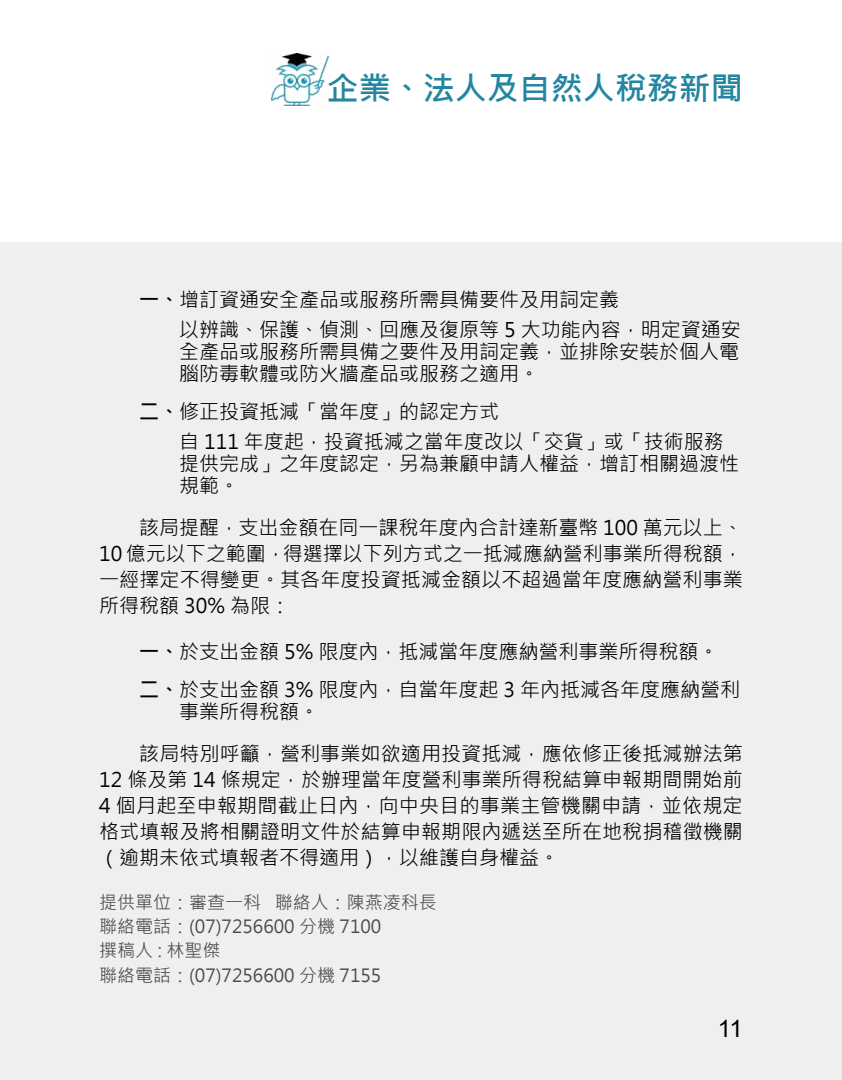
<style>
.page{position:relative;width:842px;height:1080px;background:#fff}
.page>*{position:absolute;margin:0;border:0;box-sizing:border-box;transform-origin:0 0}
.t1{font:700 32px "Microsoft Jheng Hei";color:#2486a0}
.t2{font:24px "Arial";color:#000}
.t3{font:20px/26px "Microsoft Jheng Hei";color:#000}
.t4{font:18px/24px "Microsoft Jheng Hei";color:#4d4a47}
.t5{font:18px "Microsoft Jheng Hei";color:#4c4948}
.s1{font-weight:700}
</style>
<div class="page">
<div style="left:0;top:243px;width:842px;height:837px;background:#efefef"></div>
<img style="left:271px;top:53px;width:58px;height:53px">
<h1 class="t1" style="left:327px;top:68px;width:417px">企業、法人及自然人稅務新聞</h1>
<p class="t3" style="left:179px;top:285px;width:563px;line-height:30px;text-indent:-40px"><span class="s1">一、</span>增訂資通安全產品或服務所需具備要件及用詞定義<br>以辨識、保護、偵測、回應及復原等 5 大功能內容，明定資通安</p>
<p class="t3" style="left:179px;top:341px;width:561px;line-height:22px">全產品或服務所需具備之要件及用詞定義，並排除安裝於個人電腦防毒軟體或防火牆產品或服務之適用。</p>
<p class="t3" style="left:179px;top:397px;width:546px;line-height:30px;text-indent:-40px"><span class="s1">二、</span>修正投資抵減「當年度」的認定方式<br>自 111 年度起，投資抵減之當年度改以「交貨」或「技術服務</p>
<p class="t3" style="left:179px;top:453px;width:561px;line-height:22px">提供完成」之年度認定，另為兼顧申請人權益，增訂相關過渡性規範。</p>
<p class="t3" style="left:99px;top:515px;width:645px;text-align:justify;text-indent:40px">該局提醒，支出金額在同一課稅年度內合計達新臺幣 100 萬元以上、10 億元以下之範圍，得選擇以下列方式之一抵減應納營利事業所得稅額，一經擇定不得變更。其各年度投資抵減金額以不超過當年度應納營利事業所得稅額 30% 為限：</p>
<p class="t3" style="left:139px;top:633px;width:602px;line-height:38px"><span class="s1">一、</span>於支出金額 5% 限度內，抵減當年度應納營利事業所得稅額。<span class="s1">二、</span>於支出金額 3% 限度內，自當年度起 3 年內抵減各年度應納營利</p>
<p class="t3" style="left:139px;top:691px;width:605px;line-height:42px;text-indent:40px">事業所得稅額。<br>該局特別呼籲，營利事業如欲適用投資抵減，應依修正後抵減辦法第</p>
<p class="t3" style="left:99px;top:767px;width:645px;text-align:justify">12 條及第 14 條規定，於辦理當年度營利事業所得稅結算申報期間開始前4 個月起至申報期間截止日內，向中央目的事業主管機關申請，並依規定格式填報及將相關證明文件於結算申報期限內遞送至所在地稅捐稽徵機關（逾期未依式填報者不得適用），以維護自身權益。</p>
<p class="t4" style="left:99px;top:891px;width:339px">提供單位：審查一科 聯絡人：陳燕凌科長聯絡電話：(07)7256600 分機 7100<br>撰稿人 : 林聖傑</p>
<p class="t5" style="left:99px;top:964px;width:284px">聯絡電話：(07)7256600 分機 7155</p>
<p class="t2" style="left:718px;top:1012px;width:26px">11</p>
</div>
